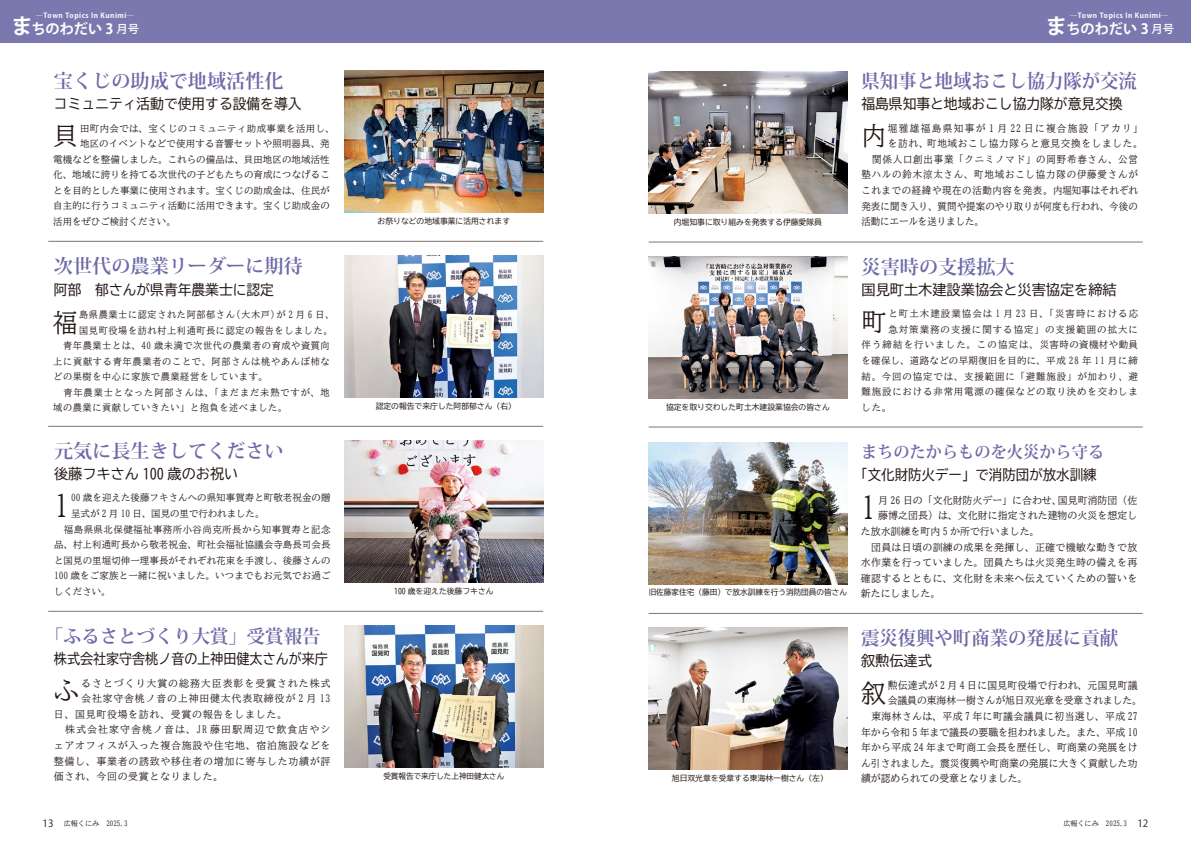
<style>
.page{position:relative;width:1191px;height:842px;background:#fff}
.page>*{position:absolute;margin:0;border:0;box-sizing:border-box;transform-origin:0 0}
.t1{font:30.4px "BIZ UD Mincho Medium";color:#221815}
.t2{font:29.9px "BIZ UD Mincho Medium";color:#221815}
.t3{font:25.7px "BIZ UD Mincho Medium";color:#221815}
.t4{font:25.5px "BIZ UD Mincho Medium";color:#221815}
.t5{font:25px "BIZ UD Mincho Medium";color:#221815}
.t6{font:700 19.1px "Koz Min Pro";color:#6d69a7}
.t7{font:700 19.1px "Koz Min Pro";color:#6d69a7;scale:.96 1}
.t8{font:700 18.4px "Koz Min Pro";color:#6d69a7}
.t9{font:700 16.6px "Koz Min Pro";color:#6d69a7}
.t10{font:14.2px "BIZ UD Gothic";color:#221815}
.t11{font:14.2px "BIZ UD Gothic";color:#221815;scale:.92 1}
.t12{font:14.2px "BIZ UD Gothic";color:#221815;scale:.95 1}
.t13{font:700 14.2px "Koz Go Pro";color:#fff}
.t14{font:500 11.3px "Koz Go Pro";color:#fff}
.t15{font:10.1px/15.6px "BIZ UD Mincho Medium";letter-spacing:.01em;color:#221815}
.t16{font:9.9px "BIZ UD Mincho Medium";letter-spacing:.07em;color:#221815}
.t17{font:9.9px/15.6px "BIZ UD Mincho Medium";letter-spacing:.035em;color:#221815}
.t18{font:9.9px "BIZ UD Mincho Medium";letter-spacing:.09em;color:#221815;scale:.95 1}
.t19{font:9.9px "BIZ UD Mincho Medium";letter-spacing:.01em;color:#221815;scale:.95 1}
.t20{font:9.9px "BIZ UD Mincho Medium";letter-spacing:.07em;color:#221815;scale:.95 1}
.t21{font:9.9px "BIZ UD Mincho Medium";letter-spacing:.11em;color:#221815}
.t22{font:9.9px "BIZ UD Mincho Medium";letter-spacing:.14em;color:#221815}
.t23{font:9.9px "BIZ UD Mincho Medium";letter-spacing:.095em;color:#221815}
.t24{font:9.9px "BIZ UD Mincho Medium";color:#221815}
.t25{font:9.9px "BIZ UD Mincho Medium";color:#221815;scale:.95 1}
.t26{font:9.9px "Koz Go Pro";color:#221815}
.t27{font:9.4px/15.6px "BIZ UD Mincho Medium";letter-spacing:.07em;color:#221815;text-align:justify}
.t28{font:9.4px/15.6px "BIZ UD Mincho Medium";letter-spacing:.01em;color:#221815}
.t29{font:9.4px "BIZ UD Mincho Medium";letter-spacing:.105em;color:#221815}
.t30{font:9.4px "BIZ UD Mincho Medium";letter-spacing:.045em;color:#221815}
.t31{font:9.4px "BIZ UD Mincho Medium";letter-spacing:.115em;color:#221815}
.t32{font:7.8px "BIZ UD Gothic";color:#221815}
.t33{font:700 7.1px "Koz Go Pro";letter-spacing:.07em;color:#fff}
.t34{font:7.1px "BIZ UD Mincho Medium";color:#221815}
.s1{font-size:21.3px}
.s2{font-size:9.9px}
</style>
<div class="page">
<img style="left:345px;top:256px;width:198px;height:142px">
<img style="left:345px;top:71px;width:198px;height:142px">
<img style="left:345px;top:626px;width:198px;height:141px">
<img style="left:345px;top:441px;width:198px;height:142px">
<div style="left:0;top:0;width:595px;height:43px;background:#7b78af"></div>
<hr style="left:48px;top:241px;width:495px;height:1px;background:#221815">
<hr style="left:48px;top:426px;width:495px;height:1px;background:#221815">
<hr style="left:48px;top:611px;width:495px;height:1px;background:#221815">
<img style="left:648px;top:257px;width:199px;height:141px">
<img style="left:648px;top:72px;width:199px;height:141px">
<img style="left:648px;top:628px;width:199px;height:142px">
<img style="left:648px;top:442px;width:199px;height:142px">
<div style="left:595px;top:0;width:596px;height:43px;background:#7b78af"></div>
<hr style="left:648px;top:242px;width:494px;height:1px;background:#221815">
<hr style="left:648px;top:613px;width:494px;height:1px;background:#221815">
<hr style="left:648px;top:427px;width:494px;height:1px;background:#221815">
<p class="t33" style="left:36px;top:10px;width:100px">―Town Topics In Kunimi―</p>
<h3 class="t13" style="left:11px;top:19px;width:104px"><span class="s1">ま</span>ちのわだい 3</h3>
<p class="t14" style="left:116px;top:21px;width:24px">月号</p>
<p class="t33" style="left:1070px;top:10px;width:100px">―Town Topics In Kunimi―</p>
<p class="t14" style="left:1151px;top:22px;width:24px">月号</p>
<h3 class="t13" style="left:1045px;top:19px;width:104px"><span class="s1">ま</span>ちのわだい 3</h3>
<h3 class="t6" style="left:54px;top:67px;width:231px">宝くじの助成で地域活性化</h3>
<h3 class="t10" style="left:54px;top:96px;width:249px">コミュニティ活動で使用する設備を導入</h3>
<h3 class="t7" style="left:861px;top:67px;width:289px">県知事と地域おこし協力隊が交流</h3>
<h3 class="t10" style="left:861px;top:96px;width:263px">福島県知事と地域おこし協力隊が意見交換</h3>
<p class="t30" style="left:80px;top:123px;width:256px">田町内会では、宝くじのコミュニティ助成事業を活用し、</p>
<h3 class="t5" style="left:53px;top:123px;width:27px">貝</h3>
<p class="t27" style="left:53px;top:136px;width:278px;text-indent:27px">地区のイベントなどで使用する音響セットや照明器具、発電機などを整備しました。これらの備品は、貝田地区の地域活性化、地域に誇りを持てる次世代の子どもたちの育成につなげることを目的とした事業に使用されます。宝くじの助成金は、住民が自主的に行うコミュニティ活動に活用できます。宝くじ助成金の活用をぜひご検討ください。</p>
<p class="t32" style="left:377px;top:217px;width:134px">お祭りなどの地域事業に活用されます</p>
<p class="t32" style="left:674px;top:218px;width:150px">内堀知事に取り組みを発表する伊藤愛隊員</p>
<p class="t22" style="left:888px;top:123px;width:256px">堀雅雄福島県知事が１月 22 日に複合施設「アカリ「</p>
<h3 class="t4" style="left:861px;top:123px;width:26px">内</h3>
<p class="t16" style="left:888px;top:139px;width:256px">を訪れ、町地域おこし協力隊らと意見交換をしました。</p>
<p class="t18" style="left:872px;top:154px;width:281px">関係人口創出事業「クニミノマド」の岡野希春さん、公営</p>
<p class="t18" style="left:861px;top:170px;width:292px">塾ハルの鈴木涼太さん、町地域おこし協力隊の伊藤愛さんが</p>
<p class="t20" style="left:861px;top:185px;width:292px">これまでの経緯や現在の活動内容を発表。内堀知事はそれぞれ</p>
<p class="t19" style="left:861px;top:201px;width:292px">発表に聞き入り、質問や提案のやり取りが何度も行われ、今後の</p>
<p class="t25" style="left:861px;top:216px;width:130px">活動にエールを送りました。</p>
<h3 class="t6" style="left:54px;top:252px;width:250px">次世代の農業リーダーに期待</h3>
<h3 class="t10" style="left:54px;top:282px;width:221px">阿部　郁さんが県青年農業士に認定</h3>
<h3 class="t6" style="left:861px;top:253px;width:155px">災害時の支援拡大</h3>
<h3 class="t10" style="left:861px;top:282px;width:257px">国見町土木建設業協会と災害協定を締結</h3>
<p class="t27" style="left:231px;top:307px;width:50px">（大木戸）</p>
<p class="t27" style="left:276px;top:307px;width:59px">が2 月 6 日、</p>
<h3 class="t5" style="left:53px;top:310px;width:26px">福</h3>
<p class="t27" style="left:79px;top:307px;width:157px">島県農業士に認定された阿部郁さん</p>
<p class="t27" style="left:79px;top:322px;width:255px">国見町役場を訪れ村上利通町長に認定の報告をしました。</p>
<p class="t27" style="left:53px;top:338px;width:278px">　青年農業士とは、40 歳未満で次世代の農業者の育成や資質向</p>
<p class="t27" style="left:53px;top:353px;width:278px">上に貢献する青年農業者のことで、阿部さんは桃やあんぽ柿な</p>
<p class="t27" style="left:53px;top:369px;width:216px">どの果樹を中心に家族で農業経営をしています。</p>
<p class="t29" style="left:53px;top:388px;width:278px">　青年農業士となった阿部さんは、「まだまだ未熟ですが、地</p>
<p class="t27" style="left:53px;top:400px;width:236px">域の農業に貢献していきたい」と抱負を述べました。</p>
<p class="t32" style="left:376px;top:402px;width:142px">認定の報告で来庁した阿部郁さん（右(</p>
<p class="t32" style="left:666px;top:403px;width:165px">協定を取り交わした町土木建設業協会の皆さん</p>
<p class="t31" style="left:888px;top:309px;width:251px">と町土木建設業協会は 1 月 23 日、「災害時における応</p>
<h3 class="t5" style="left:861px;top:309px;width:27px">町</h3>
<p class="t27" style="left:861px;top:321px;width:278px;text-indent:27px">急対策業務の支援に関する協定」の支援範囲の拡大に伴う締結を行いました。この協定は、災害時の資機材や動員を確保し、道路などの早期復旧を目的に、平成 28 年 11 月に締結。今回の協定では、支援範囲に「避難施設」が加わり、避難施設における非常用電源の確保などの取り決めを交わしました<span class="s2">。</span></p>
<h3 class="t6" style="left:54px;top:437px;width:231px">元気に長生きしてください</h3>
<h3 class="t10" style="left:54px;top:466px;width:186px">後藤フキさん 100 歳のお祝い</h3>
<h3 class="t9" style="left:861px;top:440px;width:245px">まちのたからものを火災から守る</h3>
<h3 class="t12" style="left:854px;top:468px;width:257px">「文化財防火デー」で消防団が放水訓練</h3>
<p class="t28" style="left:71px;top:490px;width:261px">00 歳を迎えた後藤フキさんへの県知事賀寿と町敬老祝金の贈</p>
<h2 class="t2" style="left:54px;top:491px;width:16px">1</h2>
<p class="t28" style="left:54px;top:506px;width:278px;text-indent:17px">呈式が 2 月 10 日、国見の里で行われました。<br>　福島県県北保健福祉事務所小谷尚克所長から知事賀寿と記念品、村上利通町長から敬老祝金、町社会福祉協議会寺島長司会長と国見の里堀切伸一理事長がそれぞれ花束を手渡し、後藤さんの<br>100 歳をご家族と一緒に祝いました。いつまでもお元気でお過ごしください。</p>
<p class="t32" style="left:394px;top:587px;width:101px">100 歳を迎えた後藤フキさん</p>
<p class="t32" style="left:648px;top:589px;width:200px">旧佐藤家住宅（藤田）で放水訓練を行う消防団員の皆さん</p>
<p class="t24" style="left:878px;top:495px;width:185px">月 26 日の「文化財防火デー」に合わせ、</p>
<p class="t16" style="left:1058px;top:495px;width:81px">国見町消防団（佐</p>
<h1 class="t1" style="left:861px;top:493px;width:17px">1</h1>
<p class="t17" style="left:861px;top:508px;width:278px;text-indent:17px">藤博之団長）は、文化財に指定された建物の火災を想定した放水訓練を町内 5 か所で行いました。<br>　団員は日頃の訓練の成果を発揮し、正確で機敏な動きで放水作業を行っていました。団員たちは火災発生時の備えを再確認するとともに、文化財を未来へ伝えていくための誓いを新たにしました。</p>
<h3 class="t8" style="left:45px;top:623px;width:277px">「ふるさとづくり大賞」受賞報告</h3>
<h3 class="t11" style="left:54px;top:651px;width:299px">株式会社家守舎桃ノ音の上神田健太さんが来庁</h3>
<h3 class="t7" style="left:861px;top:624px;width:269px">震災復興や町商業の発展に貢献</h3>
<h3 class="t10" style="left:861px;top:653px;width:72px">叙勲伝達式</h3>
<h3 class="t4" style="left:54px;top:678px;width:27px">ふ</h3>
<p class="t23" style="left:81px;top:678px;width:251px">るさとづくり大賞の総務大臣表彰を受賞された株式</p>
<p class="t16" style="left:81px;top:693px;width:250px">会社家守舎桃ノ音の上神田健太代表取締役が 2 月 13</p>
<p class="t16" style="left:54px;top:709px;width:234px">日、国見町役場を訪れ、受賞の報告をしました。</p>
<p class="t21" style="left:54px;top:725px;width:278px">　株式会社家守舎桃ノ音は、JR 藤田駅周辺で飲食店やシ</p>
<p class="t16" style="left:54px;top:740px;width:278px">ェアオフィスが入った複合施設や住宅地、宿泊施設などを</p>
<p class="t16" style="left:54px;top:756px;width:278px">整備し、事業者の誘致や移住者の増加に寄与した功績が評</p>
<p class="t16" style="left:54px;top:771px;width:171px">価され、今回の受賞となりました。</p>
<p class="t32" style="left:383px;top:772px;width:122px">受賞報告で来庁した上神田健太さん</p>
<p class="t32" style="left:672px;top:774px;width:157px">旭日双光章を受章する東海林一樹さん（左(</p>
<p class="t15" style="left:887px;top:677px;width:251px">勲伝達式が 2 月 4 日に国見町役場で行われ、元国見町議</p>
<h3 class="t3" style="left:861px;top:680px;width:26px">叙</h3>
<p class="t15" style="left:861px;top:693px;width:282px;text-indent:27px">会議員の東海林一樹さんが旭日双光章を受章されました。　東海林さんは、平成 7 年に町議会議員に初当選し、平成 27年から令和 5 年まで議長の要職を担われました。また、平成 10年から平成 24 年まで町商工会長を歴任し、町商業の発展をけん引されました。震災復興や町商業の発展に大きく貢献した功績が認められての受章となりました。</p>
<p class="t26" style="left:43px;top:816px;width:12px">13</p>
<p class="t34" style="left:64px;top:819px;width:37px">広報くにみ</p>
<p class="t34" style="left:106px;top:819px;width:23px">2025.3</p>
<p class="t34" style="left:1063px;top:819px;width:37px">広報くにみ</p>
<p class="t34" style="left:1106px;top:819px;width:23px">2025.3</p>
<p class="t26" style="left:1137px;top:816px;width:12px">12</p>
</div>
